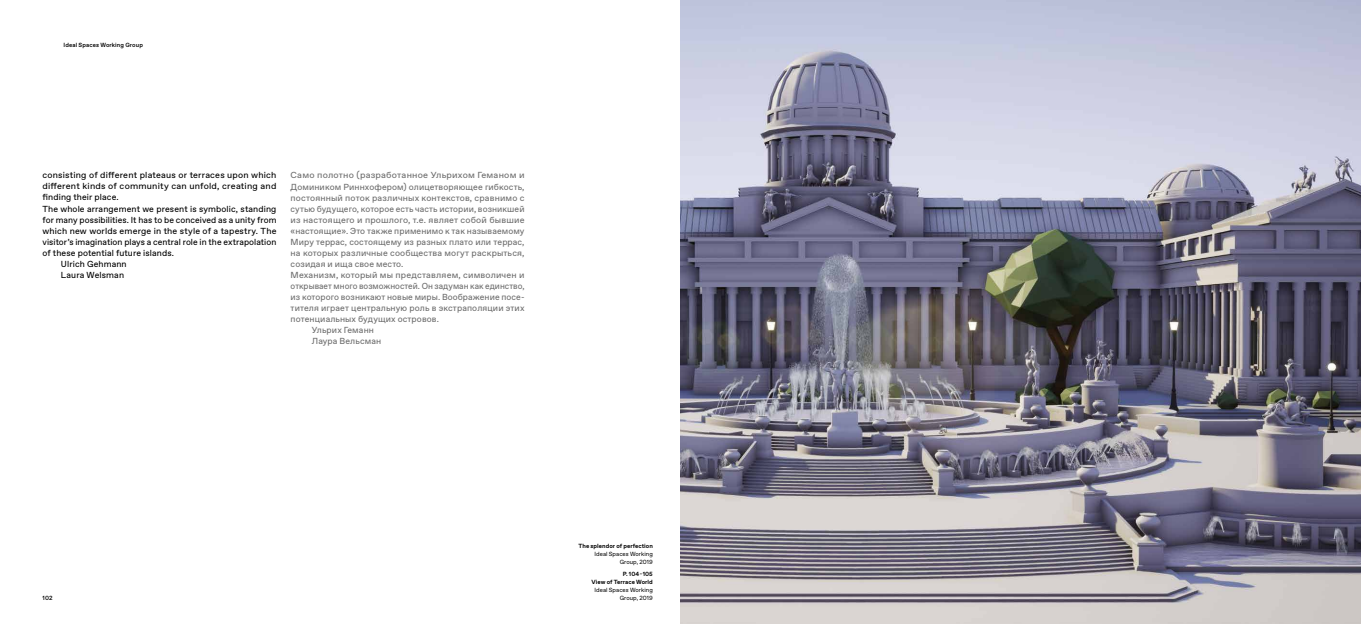
<style>
.page{position:relative;width:1361px;height:624px;background:#fff}
.page>*{position:absolute;margin:0;border:0;box-sizing:border-box;transform-origin:0 0}
.t1{font:8.8px "Favorit Pro";letter-spacing:.01em;color:#6e6e6e}
.t2{font:8.8px "Favorit Pro";letter-spacing:.015em;color:#000}
.t3{font:8.8px "Favorit Pro";letter-spacing:.01em;color:#6e6e6e;scale:.96 1}
.t4{font:8.8px "Favorit Pro";letter-spacing:.015em;color:#000;scale:1.04 1}
.t5{font:8.8px "Favorit Pro";letter-spacing:.01em;color:#6e6e6e;scale:1.05 1}
.t6{font:6px/8px "Favorit Pro";letter-spacing:.005em;color:#000;text-align:right}
.t7{font:700 6px/8px "Favorit Pro";letter-spacing:.005em;color:#000;text-align:right}
.t8{font:500 6px "Favorit Pro";letter-spacing:.015em;color:#000}
</style>
<div class="page">
<img style="left:680px;top:0;width:681px;height:624px">
<p class="t8" style="left:64px;top:41px;width:81px">Ideal Spaces Working Group</p>
<p class="t2" style="left:43px;top:169px;width:235px">consisting of different plateaus or terraces upon which</p>
<p class="t4" style="left:43px;top:180px;width:226px">different kinds of community can unfold, creating and</p>
<p class="t2" style="left:43px;top:191px;width:78px">finding their place.</p>
<p class="t2" style="left:43px;top:202px;width:235px">The whole arrangement we present is symbolic, standing</p>
<p class="t2" style="left:43px;top:213px;width:235px">for many possibilities. It has to be conceived as a unity from</p>
<p class="t2" style="left:43px;top:224px;width:235px">which new worlds emerge in the style of a tapestry. The</p>
<p class="t2" style="left:43px;top:235px;width:235px">visitor’s imagination plays a central role in the extrapolation</p>
<p class="t2" style="left:43px;top:246px;width:133px">of these potential future islands.</p>
<p class="t2" style="left:61px;top:257px;width:67px">Ulrich Gehmann</p>
<p class="t2" style="left:61px;top:268px;width:65px">Laura Welsman</p>
<p class="t5" style="left:291px;top:169px;width:224px">Само полотно (разработанное Ульрихом Геманом и</p>
<p class="t1" style="left:291px;top:180px;width:235px">Домиником Риннхофером) олицетворяющее гибкость,</p>
<p class="t1" style="left:291px;top:191px;width:235px">постоянный поток различных контекстов, сравнимо с</p>
<p class="t1" style="left:291px;top:202px;width:235px">сутью будущего, которое есть часть истории, возникшей</p>
<p class="t1" style="left:291px;top:213px;width:235px">из настоящего и прошлого, т.е. являет собой бывшие</p>
<p class="t1" style="left:291px;top:224px;width:235px">«настоящие». Это также применимо к так называемому</p>
<p class="t1" style="left:291px;top:235px;width:235px">Миру террас, состоящему из разных плато или террас,</p>
<p class="t1" style="left:291px;top:246px;width:235px">на которых различные сообщества могут раскрыться,</p>
<p class="t1" style="left:291px;top:257px;width:114px">созидая и ища свое место.</p>
<p class="t1" style="left:291px;top:268px;width:235px">Механизм, который мы представляем, символичен и</p>
<p class="t3" style="left:291px;top:279px;width:245px">открывает много возможностей. Он задуман как единство,</p>
<p class="t1" style="left:291px;top:290px;width:235px">из которого возникают новые миры. Воображение посе-</p>
<p class="t1" style="left:291px;top:301px;width:235px">тителя играет центральную роль в экстраполяции этих</p>
<p class="t1" style="left:291px;top:312px;width:150px">потенциальных будущих островов.</p>
<p class="t1" style="left:312px;top:323px;width:64px">Ульрих Геманн</p>
<p class="t1" style="left:312px;top:334px;width:71px">Лаура Вельсман</p>
<p class="t8" style="left:43px;top:593px;width:12px">102</p>
<p class="t7" style="left:578px;top:541px;width:76px">The splendor of perfection</p>
<p class="t6" style="left:594px;top:549px;width:60px">Ideal Spaces Working<br>Group, 2019</p>
<p class="t7" style="left:591px;top:569px;width:63px">P. 104 - 105<br>View of Terrace World</p>
<p class="t6" style="left:594px;top:585px;width:60px">Ideal Spaces Working<br>Group, 2019</p>
</div>
